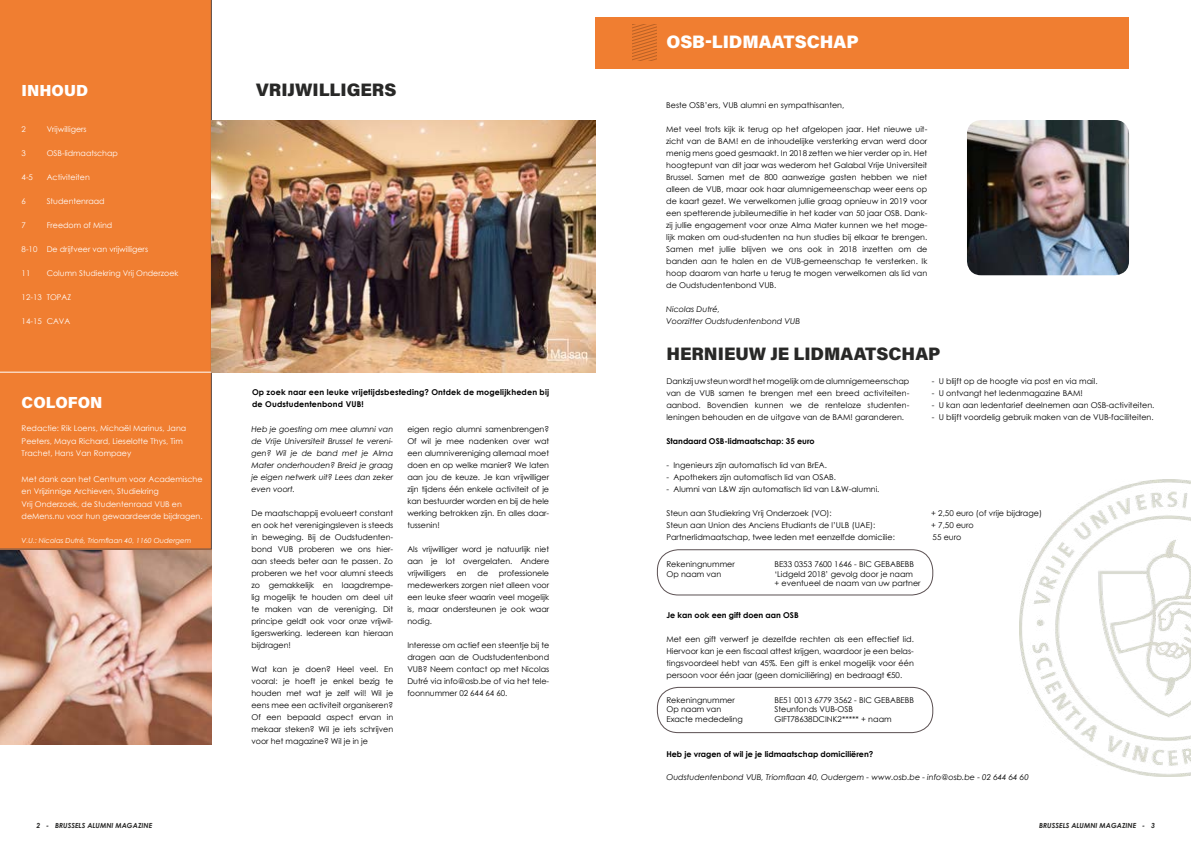
<style>
.page{position:relative;width:1191px;height:842px;background:#fff}
.page>*{position:absolute;margin:0;border:0;box-sizing:border-box;transform-origin:0 0}
.t1{font:900 18px "Acumin Pro";color:#282827}
.t2{font:900 18px "Acumin Pro";color:#fff}
.t3{font:900 16px "Acumin Pro";color:#fff}
.t4{font:8px/12px "Century Gothic";color:#000;text-align:justify}
.t5{font:italic 8px/12px "Century Gothic";color:#000;text-align:justify}
.t6{font:700 8px "Century Gothic";color:#000}
.t7{font:700 8px/12px "Century Gothic";letter-spacing:.02em;color:#000}
.t8{font:7.9px/12.6px "Century Gothic";color:#fff}
.t9{font:italic 700 7px "Century Gothic";color:#282827}
.t10{font:italic 7px "Century Gothic";color:#fff}
</style>
<div class="page">
<img style="left:0;top:549px;width:211px;height:196px">
<img style="left:1019px;top:479px;width:172px;height:298px">
<div style="left:595px;top:17px;width:533px;height:51px;background:#f07e31"></div>
<svg style="left:632px;top:24px;width:24px;height:37px"></svg>
<div style="left:0;top:0;width:211px;height:549px;background:#f07e31"></div>
<hr style="left:0;top:372px;width:211px;height:1px;background:#fff">
<img style="left:967px;top:120px;width:162px;height:155px">
<div style="left:657px;top:550px;width:276px;height:45px;border:1px solid #5b5052;border-radius:21px"></div>
<img style="left:211px;top:120px;width:384px;height:252px">
<div style="left:657px;top:687px;width:276px;height:46px;border:1px solid #5b5052;border-radius:21px"></div>
<h2 class="t3" style="left:22px;top:79px;width:68px">INHOUD</h2>
<p class="t8" style="left:47px;top:123px;width:41px">Vrijwilligers</p>
<p class="t8" style="left:47px;top:147px;width:73px">OSB-lidmaatschap</p>
<p class="t8" style="left:47px;top:171px;width:45px">Activiteiten</p>
<p class="t8" style="left:47px;top:195px;width:59px">Studentenraad</p>
<p class="t8" style="left:47px;top:219px;width:67px">Freedom of Mind</p>
<p class="t8" style="left:47px;top:243px;width:103px">De drijfveer van vrijwilligers</p>
<p class="t8" style="left:47px;top:267px;width:133px">Column Studiekring Vrij Onderzoek</p>
<p class="t8" style="left:47px;top:291px;width:26px">TOPAZ</p>
<p class="t8" style="left:47px;top:315px;width:25px">CAVA</p>
<p class="t8" style="left:22px;top:123px;width:6px">2</p>
<p class="t8" style="left:22px;top:147px;width:6px">3</p>
<p class="t8" style="left:22px;top:171px;width:13px">4-5</p>
<p class="t8" style="left:22px;top:195px;width:6px">6</p>
<p class="t8" style="left:22px;top:219px;width:6px">7</p>
<p class="t8" style="left:22px;top:243px;width:17px">8-10</p>
<p class="t8" style="left:22px;top:267px;width:10px">11</p>
<p class="t8" style="left:22px;top:291px;width:22px">12-13</p>
<p class="t8" style="left:22px;top:315px;width:22px">14-15</p>
<h2 class="t3" style="left:22px;top:391px;width:82px">COLOFON</h2>
<p class="t8" style="left:22px;top:422px;width:166px">Redactie: Rik Loens, Michaël Marinus, Jana<br>Peeters, Maya Richard, Lieselotte Thys, Tim<br>Trachet, Hans Van Rompaey</p>
<p class="t8" style="left:22px;top:472px;width:182px">Met dank aan het Centrum voor Academische en Vrijzinnige Archieven, Studiekring<br>Vrij Onderzoek, de Studentenraad VUB en deMens.nu voor hun gewaardeerde bijdragen.</p>
<p class="t10" style="left:22px;top:535px;width:171px">V.U.: Nicolas Dutré, Triomflaan 40, 1160 Oudergem</p>
<h1 class="t1" style="left:256px;top:77px;width:142px">VRIJWILLIGERS</h1>
<p class="t7" style="left:252px;top:386px;width:298px">Op zoek naar een leuke vrijetijdsbesteding? Ontdek de mogelijkheden bij de Oudstudentenbond VUB!</p>
<p class="t5" style="left:251px;top:423px;width:143px">Heb je goesting om mee alumni van de Vrije Universiteit Brussel te vereni&shy;gen? Wil je de band met je Alma Mater onderhouden? Breid je graag je eigen netwerk uit? Lees dan zeker even voort.</p>
<p class="t4" style="left:251px;top:507px;width:143px">De maatschappij evolueert constant en ook het verenigingsleven is steeds in beweging. Bij de Oudstudenten&shy;bond VUB proberen we ons hier&shy;aan steeds beter aan te passen. Zo proberen we het voor alumni steeds zo gemakkelijk en laagdrempe&shy;lig mogelijk te houden om deel uit te maken van de vereniging. Dit principe geldt ook voor onze vrijwil&shy;ligerswerking. Iedereen kan hieraan bijdragen!</p>
<p class="t4" style="left:251px;top:663px;width:143px">Wat kan je doen? Heel veel. En vooral: je hoeft je enkel bezig te houden met wat je zelf wil! Wil je eens mee een activiteit organiseren?<br>Of een bepaald aspect ervan in mekaar steken? Wil je iets schrijven voor het magazine? Wil je in je</p>
<p class="t4" style="left:407px;top:423px;width:143px">eigen regio alumni samenbrengen?<br>Of wil je mee nadenken over wat een alumnivereniging allemaal moet doen en op welke manier? We laten aan jou de keuze. Je kan vrijwilliger zijn tijdens één enkele activiteit of je kan bestuurder worden en bij de hele werking betrokken zijn. En alles daar&shy;tussenin!</p>
<p class="t4" style="left:407px;top:543px;width:143px">Als vrijwilliger word je natuurlijk niet aan je lot overgelaten. Andere vrijwilligers</p>
<p class="t4" style="left:407px;top:567px;width:143px;text-indent:92px">professionele medewerkers zorgen niet alleen voor een leuke sfeer waarin veel mogelijk is, maar ondersteunen je ook waar nodig.</p>
<p class="t4" style="left:407px;top:639px;width:143px">Interesse om actief een steentje bij te dragen aan de Oudstudentenbond VUB? Neem contact op met Nicolas Dutré via info@osb.be of via het tele&shy;foonnummer 02 644 64 60.</p>
<p class="t4" style="left:457px;top:567px;width:12px">en</p>
<p class="t4" style="left:477px;top:567px;width:12px">de</p>
<h1 class="t2" style="left:666px;top:29px;width:194px">OSB-LIDMAATSCHAP</h1>
<p class="t4" style="left:666px;top:99px;width:180px">Beste OSB’ers, VUB alumni en sympathisanten,</p>
<p class="t4" style="left:666px;top:123px;width:263px">Met veel trots kijk ik terug op het afgelopen jaar. Het nieuwe uit&shy;zicht van de BAM! en de inhoudelijke versterking ervan werd door menig mens goed gesmaakt. In 2018 zetten we hier verder op in. Het hoogtepunt van dit jaar was wederom het Galabal Vrije Universiteit Brussel. Samen met de 800 aanwezige gasten hebben we niet alleen de VUB, maar ook haar alumnigemeenschap weer eens op de kaart gezet. We verwelkomen jullie graag opnieuw in 2019 voor een spetterende jubileumeditie in het kader van 50 jaar OSB. Dank&shy;zij jullie engagement voor onze Alma Mater kunnen we het moge&shy;lijk maken om oud-studenten na hun studies bij elkaar te brengen.<br>Samen met jullie blijven we ons ook in 2018 inzetten om de banden aan te halen en de VUB-gemeenschap te versterken. Ik hoop daarom van harte u terug te mogen verwelkomen als lid van de Oudstudentenbond VUB.</p>
<p class="t5" style="left:666px;top:303px;width:135px">Nicolas Dutré,<br>Voorzitter Oudstudentenbond VUB</p>
<h1 class="t1" style="left:666px;top:341px;width:275px">HERNIEUW JE LIDMAATSCHAP</h1>
<p class="t4" style="left:666px;top:375px;width:244px">Dankzij uw steun wordt het mogelijk om de alumnigemeenschap van de VUB samen te brengen met een breed activiteiten&shy;aanbod. Bovendien kunnen we de renteloze studenten&shy;leningen behouden en de uitgave van de BAM! garanderen.</p>
<p class="t6" style="left:666px;top:435px;width:150px">Standaard OSB-lidmaatschap: 35 euro</p>
<p class="t4" style="left:666px;top:459px;width:162px">- Ingenieurs zijn automatisch lid van BrEA.</p>
<p class="t4" style="left:666px;top:471px;width:171px">- Apothekers zijn automatisch lid van OSAB.</p>
<p class="t4" style="left:666px;top:483px;width:215px">- Alumni van L&amp;W zijn automatisch lid van L&amp;W-alumni.</p>
<p class="t4" style="left:666px;top:507px;width:167px">Steun aan Studiekring Vrij Onderzoek (VO):</p>
<p class="t4" style="left:931px;top:507px;width:112px">+ 2,50 euro (of vrije bijdrage)</p>
<p class="t4" style="left:666px;top:519px;width:210px">Steun aan Union des Anciens Etudiants de l’ULB (UAE):</p>
<p class="t4" style="left:931px;top:519px;width:44px">+ 7,50 euro</p>
<p class="t4" style="left:666px;top:531px;width:230px">Partnerlidmaatschap, twee leden met eenzelfde domicilie:</p>
<p class="t4" style="left:932px;top:531px;width:30px">55 euro</p>
<p class="t4" style="left:931px;top:375px;width:167px">- U blijft op de hoogte via post en via mail.</p>
<p class="t4" style="left:931px;top:387px;width:153px">- U ontvangt het ledenmagazine BAM!</p>
<p class="t4" style="left:931px;top:399px;width:224px">- U kan aan ledentarief deelnemen aan OSB-activiteiten.</p>
<p class="t4" style="left:931px;top:411px;width:223px">- U blijft voordelig gebruik maken van de VUB-faciliteiten.</p>
<p class="t4" style="left:666px;top:558px;width:70px">Rekeningnummer</p>
<p class="t4" style="left:774px;top:558px;width:141px">BE33 0353 7600 1646 - BIC GEBABEBB</p>
<p class="t4" style="left:666px;top:567px;width:56px">Op naam van</p>
<p class="t4" style="left:774px;top:569px;width:148px;line-height:9.6px">‘Lidgeld 2018’ gevolg door je naam<br>+ eventueel de naam van uw partner</p>
<p class="t6" style="left:666px;top:609px;width:134px">Je kan ook een gift doen aan OSB</p>
<p class="t4" style="left:666px;top:633px;width:249px">Met een gift verwerf je dezelfde rechten als een effectief lid.<br>Hiervoor kan je een fiscaal attest krijgen, waardoor je een belas&shy;tingsvoordeel hebt van 45%. Een gift is enkel mogelijk voor één persoon voor één jaar (geen domiciliëring) en bedraagt €50.</p>
<p class="t4" style="left:666px;top:694px;width:70px">Rekeningnummer</p>
<p class="t4" style="left:774px;top:694px;width:141px">BE51 0013 6779 3562 - BIC GEBABEBB</p>
<p class="t4" style="left:666px;top:703px;width:56px">Op naam van</p>
<p class="t4" style="left:774px;top:703px;width:80px">Steunfonds VUB-OSB</p>
<p class="t4" style="left:666px;top:713px;width:78px">Exacte mededeling</p>
<p class="t4" style="left:774px;top:713px;width:119px">GIFT78638DCINK2***** + naam</p>
<p class="t6" style="left:666px;top:748px;width:208px">Heb je vragen of wil je je lidmaatschap domiciliëren?</p>
<p class="t5" style="left:666px;top:770px;width:364px">Oudstudentenbond VUB, Triomflaan 40, Oudergem - www.osb.be - info@osb.be - 02 644 64 60</p>
<p class="t9" style="left:36px;top:820px;width:117px">2 - BRUSSELS ALUMNI MAGAZINE</p>
<p class="t9" style="left:1039px;top:820px;width:117px">BRUSSELS ALUMNI MAGAZINE - 3</p>
</div>
